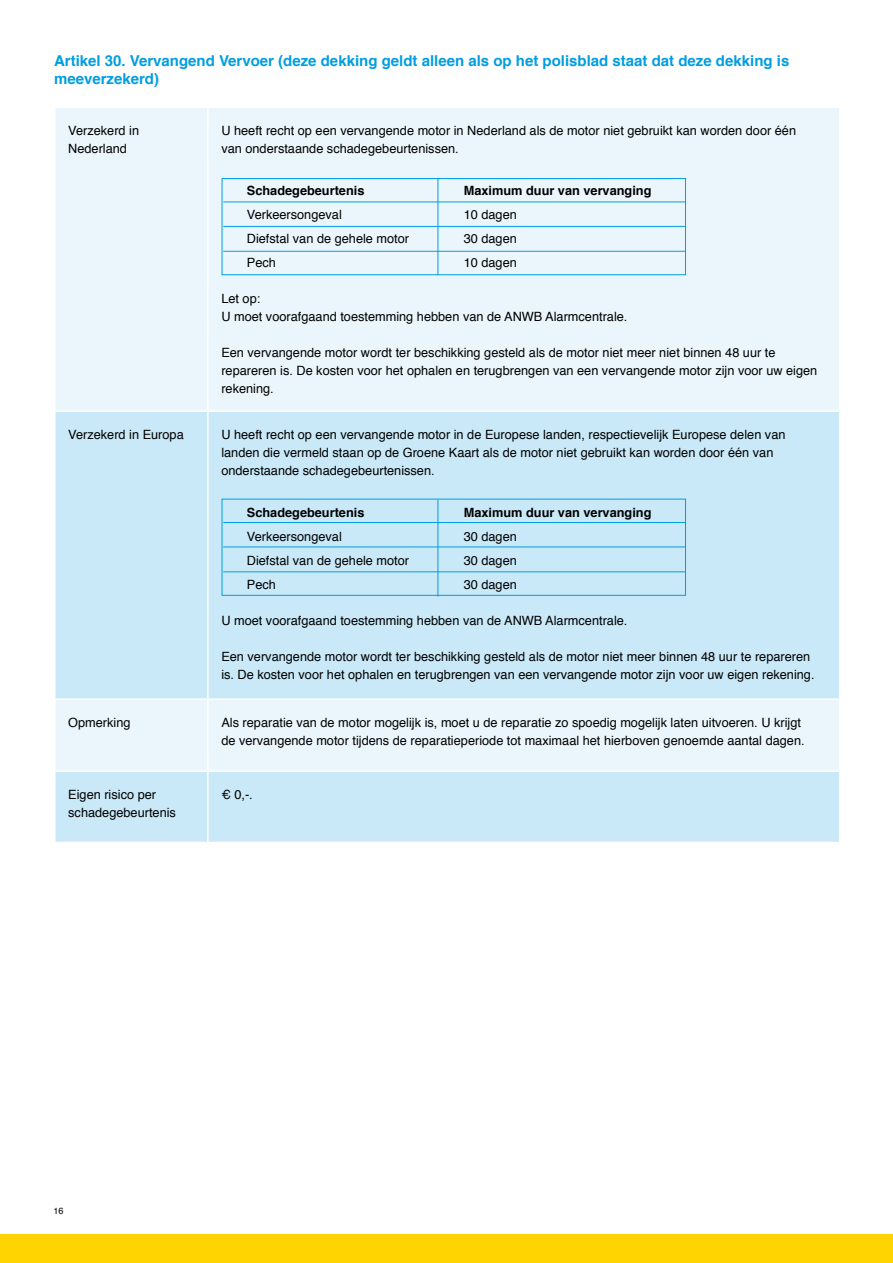
<style>
.page{position:relative;width:893px;height:1263px;background:#fff}
.page>*{position:absolute;margin:0;border:0;box-sizing:border-box;transform-origin:0 0}
.t1{font:700 15px/18px "Helvetica";color:#009ee0}
.t2{font:12.75px/18px "Helvetica";color:#000}
.t3{font:700 12.75px "Helvetica";color:#000}
.t4{font:9px "Helvetica";color:#000}
</style>
<div class="page">
<div style="left:0;top:1234px;width:893px;height:29px;background:#ffd400"></div>
<div style="left:56px;top:108px;width:783px;height:302px;background:#ebf6fc"></div>
<svg style="left:56px;top:412px;width:783px;height:430px;fill:#c9e9f8"></svg>
<hr style="left:207px;top:108px;width:2px;height:302px;background:#fff">
<hr style="left:207px;top:412px;width:2px;height:286px;background:#fff">
<hr style="left:207px;top:700px;width:2px;height:70px;background:#fff">
<hr style="left:207px;top:772px;width:2px;height:70px;background:#fff">
<hr style="left:54px;top:698px;width:154px;height:2px;background:#fff">
<hr style="left:208px;top:698px;width:633px;height:2px;background:#fff">
<hr style="left:54px;top:770px;width:154px;height:2px;background:#fff">
<hr style="left:208px;top:770px;width:633px;height:2px;background:#fff">
<div style="left:222px;top:178px;width:464px;height:97px;border:1px solid #009ee0"></div>
<div style="left:222px;top:499px;width:464px;height:97px;border:1px solid #009ee0"></div>
<hr style="left:223px;top:226px;width:462px;height:1px;background:#009ee0">
<hr style="left:223px;top:547px;width:462px;height:1px;background:#009ee0">
<hr style="left:223px;top:202px;width:462px;height:1px;background:#009ee0">
<hr style="left:223px;top:522px;width:462px;height:1px;background:#009ee0">
<hr style="left:223px;top:251px;width:462px;height:1px;background:#009ee0">
<hr style="left:223px;top:571px;width:462px;height:1px;background:#009ee0">
<hr style="left:438px;top:179px;width:1px;height:96px;background:#009ee0">
<hr style="left:438px;top:500px;width:1px;height:96px;background:#009ee0">
<p class="t1" style="left:54px;top:52px;width:737px">Artikel 30. Vervangend Vervoer (deze dekking geldt alleen als op het polisblad staat dat deze dekking is meeverzekerd)</p>
<p class="t2" style="left:68px;top:122px;width:72px">Verzekerd in<br>Nederland</p>
<p class="t2" style="left:221px;top:122px;width:576px">U heeft recht op een vervangende motor in Nederland als de motor niet gebruikt kan worden door één van onderstaande schadegebeurtenissen.</p>
<p class="t3" style="left:247px;top:180px;width:119px">Schadegebeurtenis</p>
<p class="t3" style="left:464px;top:180px;width:189px">Maximum duur van vervanging</p>
<p class="t2" style="left:247px;top:206px;width:96px">Verkeersongeval</p>
<p class="t2" style="left:464px;top:206px;width:55px">10 dagen</p>
<p class="t2" style="left:247px;top:230px;width:164px">Diefstal van de gehele motor</p>
<p class="t2" style="left:464px;top:230px;width:55px">30 dagen</p>
<p class="t2" style="left:247px;top:254px;width:31px">Pech</p>
<p class="t2" style="left:464px;top:254px;width:55px">10 dagen</p>
<p class="t2" style="left:221px;top:290px;width:408px">Let op:<br>U moet voorafgaand toestemming hebben van de ANWB Alarmcentrale.</p>
<p class="t2" style="left:221px;top:344px;width:598px">Een vervangende motor wordt ter beschikking gesteld als de motor niet meer niet binnen 48 uur te repareren is. De kosten voor het ophalen en terugbrengen van een vervangende motor zijn voor uw eigen rekening.</p>
<p class="t2" style="left:68px;top:426px;width:117px">Verzekerd in Europa</p>
<p class="t2" style="left:221px;top:426px;width:566px">U heeft recht op een vervangende motor in de Europese landen, respectievelijk Europese delen van landen die vermeld staan op de Groene Kaart als de motor niet gebruikt kan worden door één van onderstaande schadegebeurtenissen.</p>
<p class="t3" style="left:247px;top:502px;width:119px">Schadegebeurtenis</p>
<p class="t3" style="left:464px;top:502px;width:189px">Maximum duur van vervanging</p>
<p class="t2" style="left:247px;top:528px;width:96px">Verkeersongeval</p>
<p class="t2" style="left:464px;top:528px;width:55px">30 dagen</p>
<p class="t2" style="left:247px;top:552px;width:164px">Diefstal van de gehele motor</p>
<p class="t2" style="left:464px;top:552px;width:55px">30 dagen</p>
<p class="t2" style="left:247px;top:576px;width:31px">Pech</p>
<p class="t2" style="left:464px;top:576px;width:55px">30 dagen</p>
<p class="t2" style="left:221px;top:612px;width:408px">U moet voorafgaand toestemming hebben van de ANWB Alarmcentrale.</p>
<p class="t2" style="left:221px;top:648px;width:595px">Een vervangende motor wordt ter beschikking gesteld als de motor niet meer binnen 48 uur te repareren is. De kosten voor het ophalen en terugbrengen van een vervangende motor zijn voor uw eigen rekening.</p>
<p class="t2" style="left:68px;top:714px;width:64px">Opmerking</p>
<p class="t2" style="left:221px;top:714px;width:585px">Als reparatie van de motor mogelijk is, moet u de reparatie zo spoedig mogelijk laten uitvoeren. U krijgt de vervangende motor tijdens de reparatieperiode tot maximaal het hierboven genoemde aantal dagen.</p>
<p class="t2" style="left:68px;top:786px;width:109px">Eigen risico per schadegebeurtenis</p>
<p class="t2" style="left:221px;top:786px;width:33px">€ 0,-.</p>
<p class="t4" style="left:54px;top:1204px;width:11px">16</p>
</div>
